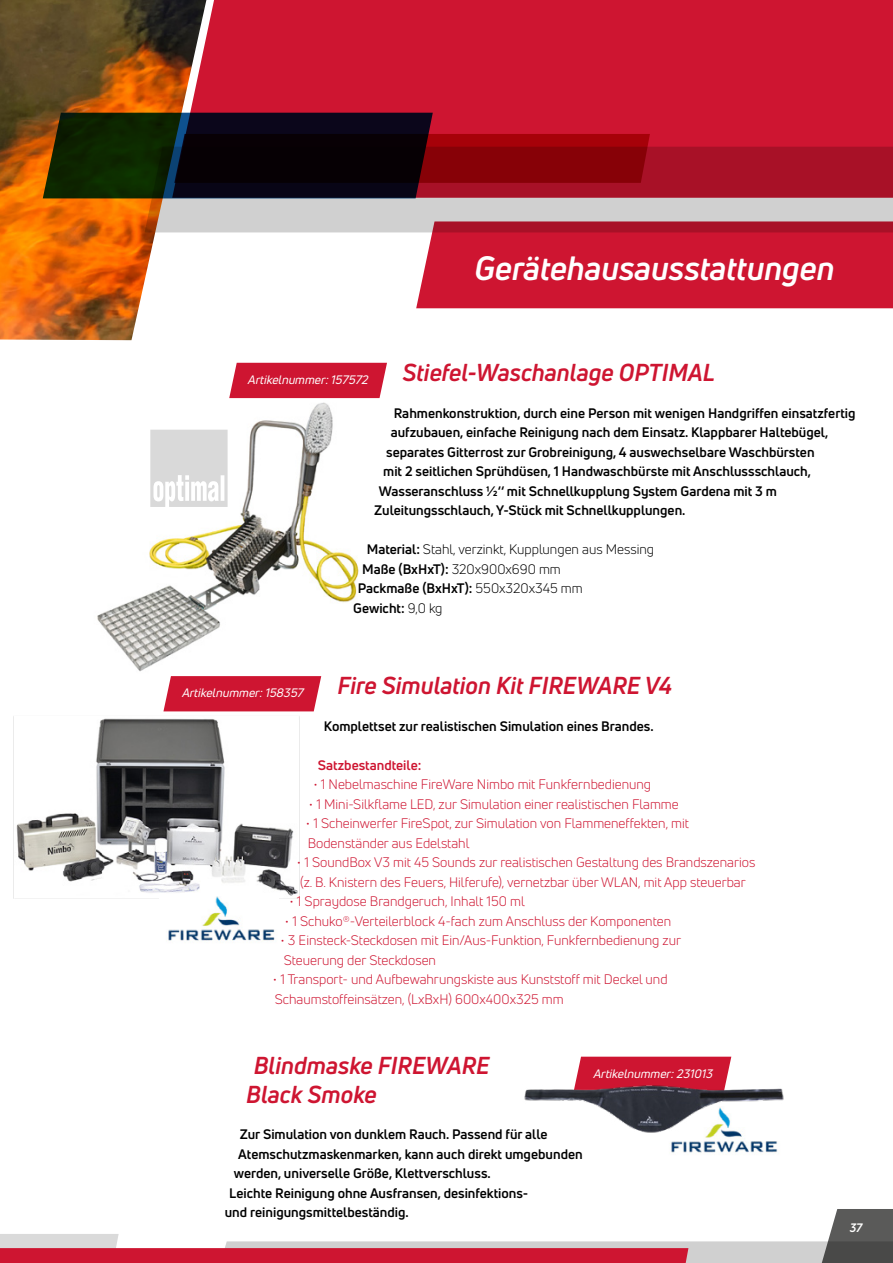
<style>
.page{position:relative;width:893px;height:1263px;background:#fff}
.page>*{position:absolute;margin:0;border:0;box-sizing:border-box;transform-origin:0 0}
.t1{font:italic 700 33px "Uni Neue";color:#fff}
.t2{font:italic 700 24px/28.8px "Uni Neue";color:#ce1531}
.t3{font:700 13.5px "Uni Neue";color:#000}
.t4{font:13.5px/19.5px "Uni Neue";color:#ce1531}
.t5{font:13.5px "Uni Neue";color:#000}
.t6{font:700 13.5px "Uni Neue";color:#ce1531}
.t7{font:italic 12px "Uni Neue";color:#fff}
.t8{font:italic 700 12px "Uni Neue";color:#fff}
.s1{font-weight:700}
.s2{font-weight:400}
</style>
<div class="page">
<img style="left:0;top:0;width:207px;height:340px">
<img style="left:13px;top:711px;width:300px;height:188px">
<img style="left:671px;top:1147px;width:107px;height:6px">
<div style="left:575px;top:1057px;width:156px;height:27px;background:#ce1531"></div>
<img style="left:97px;top:398px;width:278px;height:279px">
<div style="left:229px;top:363px;width:158px;height:35px;background:#ce1531"></div>
<img style="left:524px;top:1084px;width:260px;height:63px">
<svg style="left:163px;top:676px;width:158px;height:35px;background:#d0213b"></svg>
<svg style="left:150px;top:430px;width:78px;height:77px"></svg>
<img style="left:160px;top:896px;width:118px;height:45px">
<div style="left:416px;top:232px;width:477px;height:76px;background:#ce1531"></div>
<svg style="left:0;top:1209px;width:893px;height:54px"></svg>
<svg style="left:43px;top:113px;width:129px;height:85px;background:#1a2a01"></svg>
<svg style="left:144px;top:147px;width:749px;height:85px;background:#bda1a2"></svg>
<svg style="left:172px;top:0;width:721px;height:198px;background:#a41228"></svg>
<h1 class="t1" style="left:474px;top:247px;width:362px">Gerätehausausstattungen</h1>
<p class="t7" style="left:248px;top:372px;width:125px">Artikelnummer:157572</p>
<h2 class="t2" style="left:402px;top:357px;width:314px">Stiefel-Waschanlage OPTIMAL</h2>
<p class="t3" style="left:394px;top:404px;width:463px">Rahmenkonstruktion, durch eine Person mit wenigen Handgriffen einsatzfertig</p>
<p class="t3" style="left:391px;top:424px;width:439px">aufzubauen, einfache Reinigung nach dem Einsatz. Klappbarer Haltebügel,</p>
<p class="t3" style="left:386px;top:443px;width:430px">separates Gitterrost zur Grobreinigung, 4 auswechselbare Waschbürsten</p>
<p class="t3" style="left:383px;top:463px;width:429px">mit 2 seitlichen Sprühdüsen, 1 Handwaschbürste mit Anschlussschlauch,</p>
<p class="t3" style="left:379px;top:482px;width:400px">Wasseranschluss ½‘‘ mit Schnellkupplung System Gardena mit 3 m</p>
<p class="t3" style="left:374px;top:502px;width:313px">Zuleitungsschlauch, Y-Stück mit Schnellkupplungen.</p>
<p class="t5" style="left:367px;top:541px;width:289px"><span class="s1">Material:</span> Stahl, verzinkt, Kupplungen aus Messing</p>
<p class="t5" style="left:362px;top:561px;width:200px"><span class="s1">Maße (BxHxT):</span> 320x900x690 mm</p>
<p class="t3" style="left:358px;top:580px;width:227px">Packmaße (BxHxT): <span class="s2">550x320x345 mm</span></p>
<p class="t3" style="left:353px;top:599px;width:91px">Gewicht: <span class="s2">9,0 kg</span></p>
<p class="t7" style="left:182px;top:685px;width:126px">Artikelnummer:158357</p>
<h2 class="t2" style="left:337px;top:671px;width:336px">Fire Simulation Kit FIREWARE V4</h2>
<p class="t3" style="left:324px;top:717px;width:331px">Komplettset zur realistischen Simulation eines Brandes.</p>
<p class="t6" style="left:318px;top:756px;width:105px">Satzbestandteile:</p>
<p class="t4" style="left:313px;top:775px;width:339px">• 1 Nebelmaschine FireWare Nimbo mit Funkfernbedienung</p>
<p class="t4" style="left:309px;top:794px;width:371px">• 1 Mini-Silkflame LED, zur Simulation einer realistischen Flamme</p>
<p class="t4" style="left:306px;top:814px;width:384px">• 1 Scheinwerfer FireSpot, zur Simulation von Flammeneffekten, mit<br>Bodenständer aus Edelstahl</p>
<p class="t4" style="left:297px;top:853px;width:460px">• 1 SoundBox V3 mit 45 Sounds zur realistischen Gestaltung des Brandszenarios (z. B. Knistern des Feuers, Hilferufe), vernetzbar über WLAN, mit App steuerbar</p>
<p class="t4" style="left:289px;top:892px;width:237px">• 1 Spraydose Brandgeruch, Inhalt 150 ml</p>
<p class="t4" style="left:285px;top:911px;width:388px">• 1 Schuko®-Verteilerblock 4-fach zum Anschluss der Komponenten</p>
<p class="t4" style="left:280px;top:931px;width:402px">• 3 Einsteck-Steckdosen mit Ein/Aus-Funktion, Funkfernbedienung zur<br>Steuerung der Steckdosen</p>
<p class="t4" style="left:273px;top:970px;width:396px">• 1 Transport- und Aufbewahrungskiste aus Kunststoff mit Deckel und<br>Schaumstoffeinsätzen, (LxBxH) 600x400x325 mm</p>
<h2 class="t2" style="left:246px;top:1051px;width:245px;text-indent:7px">Blindmaske FIREWARE<br>Black Smoke</h2>
<p class="t3" style="left:240px;top:1126px;width:309px">Zur Simulation von dunklem Rauch. Passend für alle</p>
<p class="t3" style="left:238px;top:1145px;width:346px">Atemschutzmaskenmarken, kann auch direkt umgebunden</p>
<p class="t3" style="left:234px;top:1165px;width:258px">werden, universelle Größe, Klettverschluss.</p>
<p class="t3" style="left:229px;top:1184px;width:301px">Leichte Reinigung ohne Ausfransen, desinfektions-</p>
<p class="t3" style="left:225px;top:1204px;width:185px">und reinigungsmittelbeständig.</p>
<p class="t7" style="left:593px;top:1066px;width:124px">Artikelnummer:231013</p>
<p class="t8" style="left:850px;top:1220px;width:14px">37</p>
</div>
